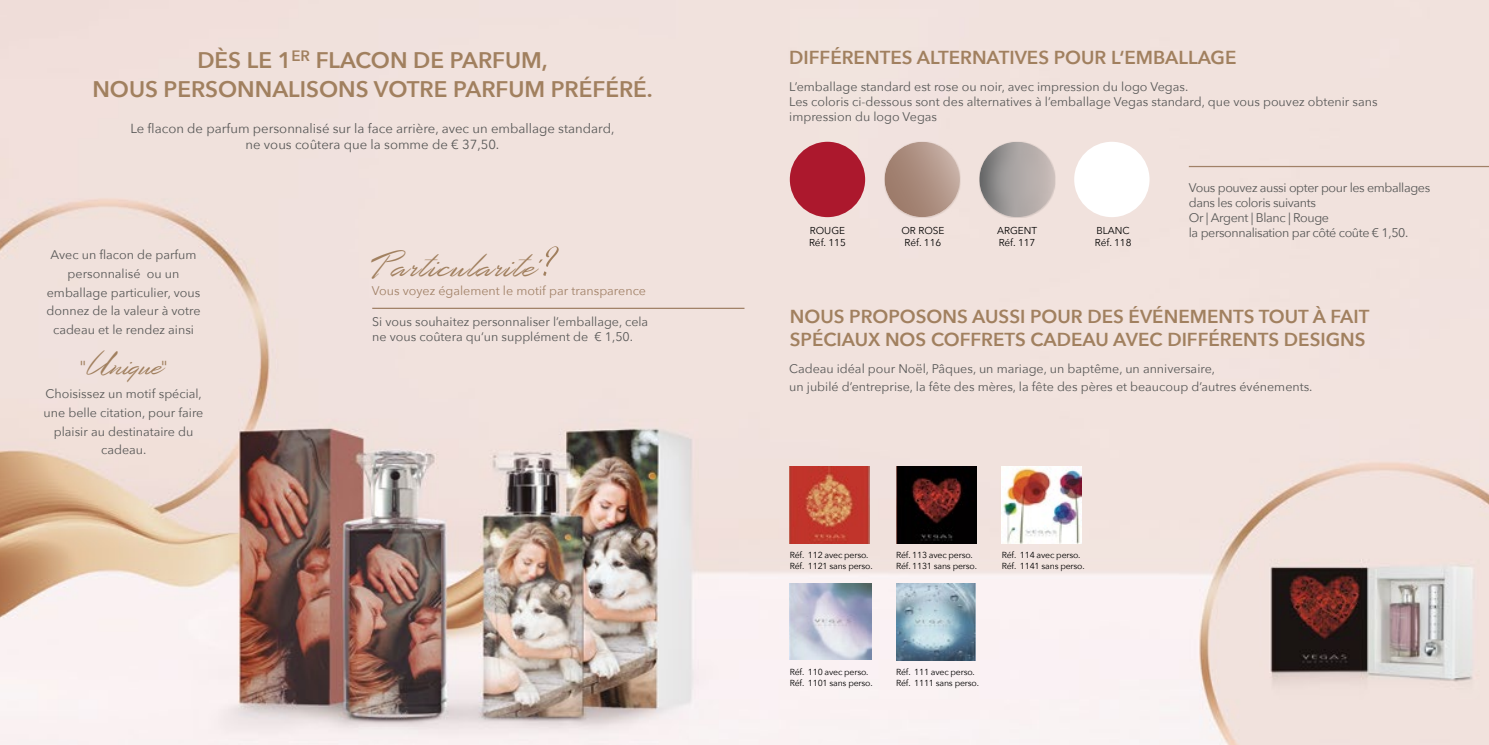
<style>
.page{position:relative;width:1489px;height:745px;background:#fff}
.page>*{position:absolute;margin:0;border:0;box-sizing:border-box;transform-origin:0 0}
.t1{font:35px "Desert Queen Personal Use";letter-spacing:.05em;color:#a1805f}
.t2{font:30px "Desert Queen Personal Use";color:#a1805f}
.t3{font:600 22.5px/29.4px "Avenir Next";color:#a1805f;text-align:center}
.t4{font:600 18.75px/22.5px "Avenir Next";color:#a1805f}
.t5{font:13.12px/15.8px "Avenir Next";color:#575756;text-align:center}
.t6{font:12.5px/18.8px "Avenir Next";color:#575756}
.t7{font:12.5px/15px "Avenir Next";letter-spacing:-.03em;color:#575756}
.t8{font:12.5px "Avenir Next";color:#a18167}
.t9{font:10px/11.2px "Avenir Next";color:#000}
.t10{font:8.75px/10.5px "Avenir Next";letter-spacing:-.02em;color:#000}
.s1{font-family:"Avenir Next";font-size:18.75px}
.s2{font-family:"Canela Bark PERSONALUSE";font-size:60px}
</style>
<div class="page">
<img style="left:0;top:0;width:1488px;height:744px">
<img style="left:1001px;top:466px;width:80px;height:76px">
<img style="left:896px;top:583px;width:79px;height:76px">
<img style="left:789px;top:466px;width:80px;height:76px">
<img style="left:789px;top:583px;width:82px;height:76px">
<img style="left:896px;top:466px;width:80px;height:76px">
<div style="left:789px;top:142px;width:76px;height:75px;background:#ac182d;border-radius:50%"></div>
<div style="left:884px;top:141px;width:76px;height:76px;background:#987a6a;opacity:.5"></div>
<div style="left:968px;top:133px;width:97px;height:85px;background:#000;opacity:.5"></div>
<div style="left:1074px;top:142px;width:75px;height:75px;background:#fff;border-radius:50%"></div>
<hr style="left:372px;top:307px;width:372px;height:2px;background:#a18167">
<hr style="left:1188px;top:166px;width:300px;height:1px;background:#a18167">
<svg style="left:538px;top:259px;width:5px;height:3px"></svg>
<h3 class="t3" style="left:92px;top:44px;width:562px">DÈS LE 1<sup>ER</sup> FLACON DE PARFUM,<br>NOUS PERSONNALISONS VOTRE PARFUM PRÉFÉRÉ.</h3>
<p class="t5" style="left:130px;top:120px;width:485px">Le flacon de parfum personnalisé sur la face arrière, avec un emballage standard, ne vous coûtera que la somme de € 37,50.</p>
<p class="t6" style="left:47px;top:245px;width:155px;text-align:center">Avec un flacon de parfum personnalisé ou un emballage particulier, vous donnez de la valeur à votre cadeau et le rendez ainsi</p>
<h2 class="t2" style="left:79px;top:349px;width:90px"><span class="s1">"</span>Unique<span class="s1">"</span></h2>
<p class="t6" style="left:44px;top:383px;width:161px;text-align:center">Choisissez un motif spécial, une belle citation, pour faire plaisir au destinataire du cadeau.</p>
<h1 class="t1" style="left:372px;top:247px;width:188px">Particularite <span class="s2">?</span></h1>
<p class="t8" style="left:372px;top:280px;width:276px">Vous voyez également le motif par transparence</p>
<p class="t6" style="left:372px;top:314px;width:277px;line-height:15px">Si vous souhaitez personnaliser l’emballage, cela ne vous coûtera qu‘un supplément de € 1,50.</p>
<h3 class="t4" style="left:789px;top:45px;width:449px">DIFFÉRENTES ALTERNATIVES POUR L‘EMBALLAGE</h3>
<p class="t6" style="left:789px;top:79px;width:590px;line-height:15px">L’emballage standard est rose ou noir, avec impression du logo Vegas.<br>Les coloris ci-dessous sont des alternatives à l’emballage Vegas standard, que vous pouvez obtenir sans impression du logo Vegas</p>
<p class="t9" style="left:809px;top:225px;width:38px">ROUGE<br>Réf. 115</p>
<p class="t9" style="left:901px;top:225px;width:45px;text-align:center">OR ROSE<br>Réf. 116</p>
<p class="t9" style="left:997px;top:225px;width:42px">ARGENT<br>Réf. 117</p>
<p class="t9" style="left:1094px;top:225px;width:38px">BLANC<br>Réf. 118</p>
<p class="t7" style="left:1188px;top:179px;width:243px">Vous pouvez aussi opter pour les emballages dans les coloris suivants<br>Or | Argent | Blanc | Rouge<br>la personnalisation par côté coûte € 1,50.</p>
<h3 class="t4" style="left:789px;top:304px;width:581px">NOUS PROPOSONS AUSSI POUR DES ÉVÉNEMENTS TOUT À FAIT<br>SPÉCIAUX NOS COFFRETS CADEAU AVEC DIFFÉRENTS DESIGNS</h3>
<p class="t6" style="left:789px;top:358px;width:525px">Cadeau idéal pour Noël, Pâques, un mariage, un baptême, un anniversaire,<br>un jubilé d’entreprise, la fête des mères, la fête des pères et beaucoup d’autres événements.</p>
<p class="t10" style="left:789px;top:549px;width:84px">Réf. 112 avec perso.<br>Réf. 1121 sans perso.</p>
<p class="t10" style="left:896px;top:549px;width:82px">Réf. 113 avec perso.<br>Réf. 1131 sans perso.</p>
<p class="t10" style="left:1001px;top:549px;width:84px">Réf. 114 avec perso.<br>Réf. 1141 sans perso.</p>
<p class="t10" style="left:789px;top:666px;width:84px">Réf. 110 avec perso.<br>Réf. 1101 sans perso.</p>
<p class="t10" style="left:896px;top:666px;width:84px">Réf. 111 avec perso.<br>Réf. 1111 sans perso.</p>
</div>
